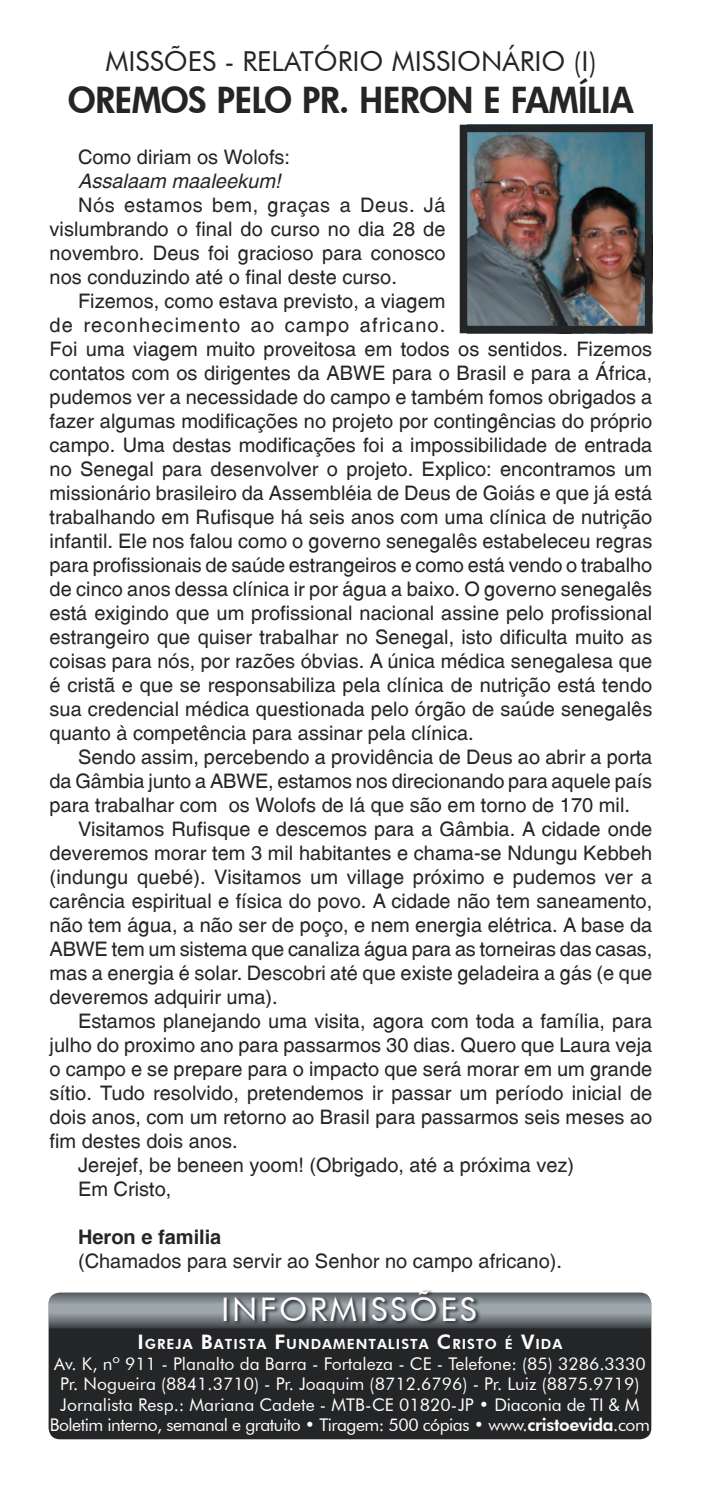
<style>
.page{position:relative;width:702px;height:1489px;background:#fff}
.page>*{position:absolute;margin:0;border:0;box-sizing:border-box;transform-origin:0 0}
.t1{font:800 35px "Futura";color:#242527}
.t2{font:32.5px "Futura BT";color:#fff}
.t3{font:27.5px "Futura BT";color:#242527}
.t4{font:20px/24px "Switzerland Plain";color:#242527;text-align:justify}
.t5{font:italic 20px "Switzerland";color:#242527}
.t6{font:700 20px "Switzerland";color:#242527}
.t7{font:17.5px/20.5px "Futura BT";color:#fff;text-align:center}
.t8{font:800 14px "Futura BT";letter-spacing:.07em;color:#fff}
.s1{font-size:20px}
.s2{font-weight:800}
</style>
<div class="page">
<img style="left:468px;top:134px;width:175px;height:190px">
<div style="left:459px;top:125px;width:193px;height:208px;border:8px solid #242527"></div>
<div style="left:47px;top:1291px;width:605px;height:149px;background:#242527;border-radius:12px"></div>
<svg style="left:49px;top:1292px;width:174px;height:36px;background:#7e858a"></svg>
<div style="left:46px;top:1289px;width:607px;height:152px;border:2px solid #fff;border-radius:12px"></div>
<svg style="left:223px;top:1289px;width:430px;height:74px"></svg>
<h3 class="t3" style="left:105px;top:44px;width:492px">MISSÕES - RELATÓRIO MISSIONÁRIO (I)</h3>
<h1 class="t1" style="left:68px;top:76px;width:567px">OREMOS PELO PR. HERON E FAMÍLIA</h1>
<p class="t4" style="left:78px;top:144px;width:213px">Como diriam os Wolofs:</p>
<p class="t5" style="left:78px;top:168px;width:204px">Assalaam maaleekum!</p>
<p class="t4" style="left:50px;top:192px;width:397px;text-indent:28px">Nós estamos bem, graças a Deus. Já vislumbrando o final do curso no dia 28 de novembro. Deus foi gracioso para conosco nos conduzindo até o final deste curso.</p>
<p class="t4" style="left:50px;top:288px;width:604px;text-align:left;text-indent:28px">Fizemos, como estava previsto, a viagem<br>de reconhecimento ao campo africano.<br>Foi uma viagem muito proveitosa em todos os sentidos. Fizemos contatos com os dirigentes da ABWE para o Brasil e para a África, pudemos ver a necessidade do campo e também fomos obrigados a fazer algumas modificações no projeto por contingências do próprio campo. Uma destas modificações foi a impossibilidade de entrada no Senegal para desenvolver o projeto. Explico: encontramos um missionário brasileiro da Assembléia de Deus de Goiás e que já está trabalhando em Rufisque há seis anos com uma clínica de nutrição infantil. Ele nos falou como o governo senegalês estabeleceu regras para profissionais de saúde estrangeiros e como está vendo o trabalho de cinco anos dessa clínica ir por água a baixo. O governo senegalês está exigindo que um profissional nacional assine pelo profissional estrangeiro que quiser trabalhar no Senegal, isto dificulta muito as coisas para nós, por razões óbvias. A única médica senegalesa que é cristã e que se responsabiliza pela clínica de nutrição está tendo sua credencial médica questionada pelo órgão de saúde senegalês quanto à competência para assinar pela clínica.</p>
<p class="t4" style="left:50px;top:744px;width:604px;text-indent:28px">Sendo assim, percebendo a providência de Deus ao abrir a porta da Gâmbia junto a ABWE, estamos nos direcionando para aquele país para trabalhar com os Wolofs de lá que são em torno de 170 mil.</p>
<p class="t4" style="left:50px;top:816px;width:604px;text-indent:28px">Visitamos Rufisque e descemos para a Gâmbia. A cidade onde deveremos morar tem 3 mil habitantes e chama-se Ndungu Kebbeh (indungu quebé). Visitamos um village próximo e pudemos ver a carência espiritual e física do povo. A cidade não tem saneamento, não tem água, a não ser de poço, e nem energia elétrica. A base da ABWE tem um sistema que canaliza água para as torneiras das casas, mas a energia é solar. Descobri até que existe geladeira a gás (e que deveremos adquirir uma).</p>
<p class="t4" style="left:78px;top:1008px;width:575px">Estamos planejando uma visita, agora com toda a família, para</p>
<p class="t4" style="left:50px;top:1032px;width:604px">julho do proximo ano para passarmos 30 dias. Quero que Laura veja</p>
<p class="t4" style="left:50px;top:1056px;width:604px">o campo e se prepare para o impacto que será morar em um grande</p>
<p class="t4" style="left:50px;top:1080px;width:604px">sítio. Tudo resolvido, pretendemos ir passar um período inicial de</p>
<p class="t4" style="left:50px;top:1104px;width:604px">dois anos, com um retorno ao Brasil para passarmos seis meses ao</p>
<p class="t4" style="left:50px;top:1128px;width:189px">fim destes dois anos.</p>
<p class="t4" style="left:78px;top:1152px;width:497px">Jerejef, be beneen yoom! (Obrigado, até a próxima vez)</p>
<p class="t4" style="left:78px;top:1176px;width:95px">Em Cristo,</p>
<p class="t6" style="left:78px;top:1224px;width:145px">Heron e familia</p>
<p class="t4" style="left:78px;top:1248px;width:485px">(Chamados para servir ao Senhor no campo africano).</p>
<h2 class="t2" style="left:221px;top:1289px;width:34px">Informissões</h2>
<p class="t8" style="left:137px;top:1335px;width:426px"><span class="s1">I</span>GREJA <span class="s1">B</span>ATISTA <span class="s1">F</span>UNDAMENTALISTA <span class="s1">C</span>RISTO É <span class="s1">V</span>I DA</p>
<p class="t7" style="left:50px;top:1353px;width:601px">Av. K, nº 911 - Planalto da Barra - Fortaleza - CE - Telefone: (85) 3286.3330<br>Pr. Nogueira (8841.3710) - Pr. Joaquim (8712.6796) - Pr. Luiz (8875.9719)<br>Jornalista Resp.: Mariana Cadete - MTB-CE 01820-JP • Diaconia de TI &amp; M Boletim interno, semanal e gratuito • Tiragem: 500 cópias • www.<span class="s2">cristoevida</span>.com</p>
</div>
